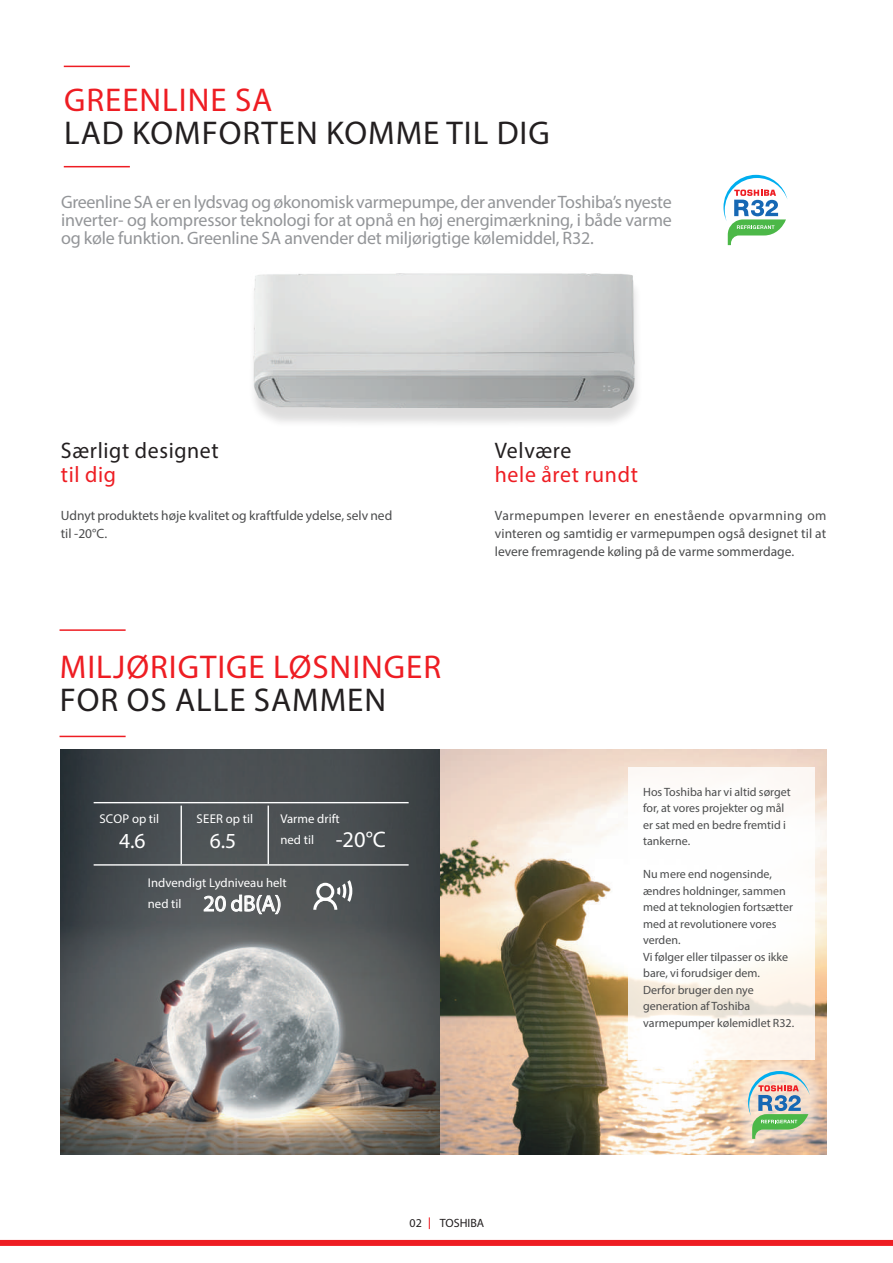
<style>
.page{position:relative;width:893px;height:1263px;background:#fff}
.page>*{position:absolute;margin:0;border:0;box-sizing:border-box;transform-origin:0 0}
.t1{font:33px "Myriad Pro";letter-spacing:.03em;color:#231f20}
.t2{font:33px "Myriad Pro";letter-spacing:.03em;color:#ee1d23}
.t3{font:22.5px "Myriad Pro";letter-spacing:.03em;color:#231f20}
.t4{font:22.5px "Myriad Pro";letter-spacing:.03em;color:#ee1d23}
.t5{font:22.5px "Myriad Pro";color:#fff}
.t6{font:21.6px "Myriad Pro";color:#fff}
.t7{font:18px/18px "Myriad Pro";letter-spacing:-.01em;color:#939598;text-align:justify}
.t8{font:13.5px/18px "Myriad Pro";color:#4b4c4d}
.t9{font:12.75px/21px "Myriad Pro";color:#fff}
.t10{font:12px/16.5px "Myriad Pro";color:#4b4c4d}
.t11{font:12px "Myriad Pro";color:#231f20}
</style>
<div class="page">
<hr style="left:64px;top:166px;width:66px;height:1px;background:#ee1d23">
<hr style="left:64px;top:66px;width:66px;height:1px;background:#ee1d23">
<svg style="left:723px;top:175px;width:64px;height:70px"></svg>
<div style="left:248px;top:279px;width:395px;height:149px;background:#231f20;opacity:.15"></div>
<img style="left:250px;top:273px;width:387px;height:138px">
<svg style="left:429px;top:1217px;width:1px;height:12px"></svg>
<div style="left:0;top:1240px;width:893px;height:6px;background:#ee1d23"></div>
<img style="left:60px;top:750px;width:766px;height:404px">
<svg style="left:628px;top:768px;width:187px;height:292px"></svg>
<hr style="left:60px;top:736px;width:66px;height:1px;background:#ee1d23">
<hr style="left:60px;top:629px;width:66px;height:2px;background:#ee1d23">
<div style="left:730px;top:1053px;width:97px;height:103px;background:#fff;opacity:.5"></div>
<svg style="left:748px;top:1071px;width:62px;height:68px"></svg>
<hr style="left:94px;top:802px;width:315px;height:1px;background:#fff">
<hr style="left:94px;top:864px;width:315px;height:2px;background:#fff">
<hr style="left:181px;top:805px;width:1px;height:59px;background:#fff">
<hr style="left:268px;top:805px;width:1px;height:59px;background:#fff">
<svg style="left:203px;top:877px;width:78px;height:38px"></svg>
<svg style="left:313px;top:880px;width:39px;height:30px"></svg>
<h1 class="t2" style="left:64px;top:80px;width:210px">GREENLINE SA</h1>
<h1 class="t1" style="left:64px;top:113px;width:487px">LAD KOMFORTEN KOMME TIL DIG</h1>
<p class="t7" style="left:61px;top:193px;width:612px">Greenline SA er en lydsvag og økonomisk varmepumpe, der anvender Toshiba’s nyeste inverter- og kompressor teknologi for at opnå en høj energimærkning, i både varme og køle funktion. Greenline SA anvender det miljørigtige kølemiddel, R32.</p>
<h2 class="t3" style="left:61px;top:436px;width:159px">Særligt designet</h2>
<h2 class="t4" style="left:61px;top:460px;width:57px">til dig</h2>
<p class="t8" style="left:61px;top:506px;width:333px">Udnyt produktets høje kvalitet og kraftfulde ydelse, selv ned til -20°C.</p>
<h1 class="t2" style="left:60px;top:647px;width:383px">MILJØRIGTIGE LØSNINGER</h1>
<h1 class="t1" style="left:60px;top:680px;width:328px">FOR OS ALLE SAMMEN</h1>
<p class="t9" style="left:99px;top:808px;width:61px">SCOP op til</p>
<h3 class="t6" style="left:119px;top:827px;width:28px">4.6</h3>
<p class="t9" style="left:197px;top:808px;width:58px">SEER op til</p>
<h3 class="t6" style="left:210px;top:827px;width:28px">6.5</h3>
<p class="t9" style="left:280px;top:808px;width:61px">Varme drift ned til</p>
<h2 class="t5" style="left:336px;top:825px;width:52px">-20°C</h2>
<p class="t9" style="left:148px;top:872px;width:140px">Indvendigt Lydniveau helt ned til</p>
<h2 class="t5" style="left:203px;top:890px;width:80px">20 dB(A)</h2>
<h2 class="t3" style="left:495px;top:436px;width:78px">Velvære</h2>
<h2 class="t4" style="left:495px;top:460px;width:145px">hele året rundt</h2>
<p class="t8" style="left:495px;top:506px;width:333px;text-align:justify">Varmepumpen leverer en enestående opvarmning om vinteren og samtidig er varmepumpen også designet til at levere fremragende køling på de varme sommerdage.</p>
<p class="t10" style="left:643px;top:783px;width:149px">Hos Toshiba har vi altid sørget for, at vores projekter og mål er sat med en bedre fremtid i tankerne.</p>
<p class="t10" style="left:643px;top:866px;width:153px">Nu mere end nogensinde, ændres holdninger, sammen med at teknologien fortsætter med at revolutionere vores verden.<br>Vi følger eller tilpasser os ikke bare, vi forudsiger dem.<br>Derfor bruger den nye generation af Toshiba varmepumper kølemidlet R32.</p>
<p class="t11" style="left:409px;top:1216px;width:14px">02</p>
<p class="t11" style="left:440px;top:1216px;width:46px">TOSHIBA</p>
</div>
